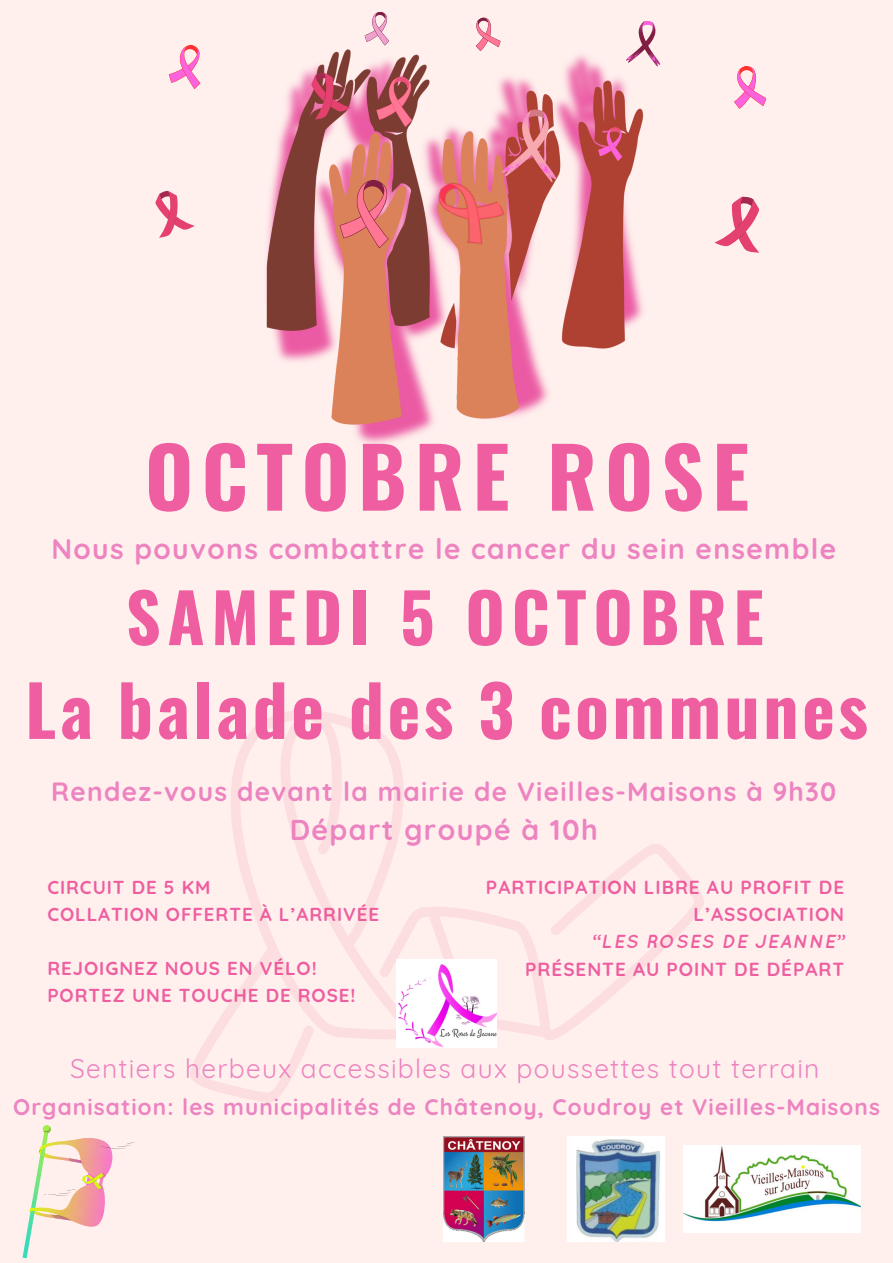
<style>
.page{position:relative;width:893px;height:1263px;background:#fff0ed}
.page>*{position:absolute;margin:0;border:0;box-sizing:border-box;transform-origin:0 0}
.t1{font:700 82.5px "Oswald";letter-spacing:.1em;color:#ee5ea0}
.t2{font:700 69.82px "Oswald";letter-spacing:.05em;color:#ee5ea0}
.t3{font:700 67.5px "Oswald";letter-spacing:.1em;color:#ee5ea0}
.t4{font:700 28.58px "Quicksand";letter-spacing:.05em;color:#ed83c0}
.t5{font:700 28.2px "Quicksand";letter-spacing:.05em;color:#ed83c0}
.t6{font:26.33px "Quicksand";letter-spacing:.05em;color:#ed83c0}
.t7{font:700 26.33px "Quicksand";letter-spacing:.05em;color:#ed83c0}
.t8{font:700 22.58px "Quicksand";letter-spacing:.05em;color:#ed83c0}
.t9{font:700 18.9px/27px "Quicksand";letter-spacing:.05em;color:#ee5ea0;text-align:right}
.t10{font:italic 700 18.9px "Quicksand";letter-spacing:.05em;color:#ee5ea0}
.t11{font:700 18.75px "Quicksand";letter-spacing:.05em;color:#ee5ea0}
</style>
<div class="page">
<img style="left:683px;top:1145px;width:177px;height:88px">
<img style="left:567px;top:1137px;width:97px;height:104px">
<img style="left:444px;top:1137px;width:81px;height:104px">
<svg style="left:231px;top:710px;width:148px;height:329px"></svg>
<svg style="left:273px;top:713px;width:131px;height:323px"></svg>
<svg style="left:303px;top:710px;width:39px;height:145px"></svg>
<svg style="left:190px;top:948px;width:124px;height:154px"></svg>
<svg style="left:379px;top:843px;width:325px;height:198px"></svg>
<svg style="left:428px;top:910px;width:122px;height:128px"></svg>
<img style="left:397px;top:959px;width:99px;height:89px">
<img style="left:266px;top:49px;width:378px;height:396px">
<svg style="left:598px;top:127px;width:24px;height:34px"></svg>
<svg style="left:376px;top:77px;width:36px;height:50px;background:#b85662"></svg>
<svg style="left:169px;top:45px;width:31px;height:44px"></svg>
<img style="left:431px;top:166px;width:81px;height:84px">
<svg style="left:339px;top:180px;width:49px;height:68px;background:#df766d"></svg>
<svg style="left:311px;top:72px;width:40px;height:47px;background:#b44f60"></svg>
<svg style="left:155px;top:190px;width:40px;height:48px"></svg>
<svg style="left:714px;top:196px;width:46px;height:57px"></svg>
<svg style="left:501px;top:107px;width:64px;height:76px;background:#d57580"></svg>
<svg style="left:734px;top:66px;width:33px;height:43px"></svg>
<svg style="left:465px;top:17px;width:38px;height:39px"></svg>
<svg style="left:364px;top:12px;width:25px;height:34px"></svg>
<svg style="left:625px;top:20px;width:36px;height:47px"></svg>
<svg style="left:23px;top:1125px;width:112px;height:133px"></svg>
<p class="t1" style="left:145px;top:412px;width:605px">OCTOBRE ROSE</p>
<p class="t5" style="left:51px;top:531px;width:786px">Nous pouvons combattre le cancer du sein ensemble</p>
<h1 class="t3" style="left:126px;top:564px;width:639px">SAMEDI 5 OCTOBRE</h1>
<h3 class="t2" style="left:25px;top:656px;width:844px">La balade des 3 communes</h3>
<h4 class="t7" style="left:51px;top:774px;width:787px">Rendez-vous devant la mairie de Vieilles-Maisons à 9h30</h4>
<h2 class="t4" style="left:290px;top:811px;width:309px">Départ groupé à 10h</h2>
<p class="t11" style="left:47px;top:875px;width:164px">CIRCUIT DE 5 KM</p>
<p class="t11" style="left:47px;top:902px;width:333px">COLLATION OFFERTE À L’ARRIVÉE</p>
<p class="t11" style="left:47px;top:956px;width:271px">REJOIGNEZ NOUS EN VÉLO!</p>
<p class="t11" style="left:47px;top:983px;width:310px">PORTEZ UNE TOUCHE DE ROSE!</p>
<p class="t9" style="left:486px;top:873px;width:360px">PARTICIPATION LIBRE AU PROFIT DE<br>L’ASSOCIATION</p>
<p class="t10" style="left:592px;top:930px;width:253px">“LES ROSES DE JEANNE”</p>
<p class="t9" style="left:525px;top:955px;width:320px">PRÉSENTE AU POINT DE DÉPART</p>
<p class="t6" style="left:70px;top:1051px;width:751px">Sentiers herbeux accessibles aux poussettes tout terrain</p>
<p class="t8" style="left:13px;top:1092px;width:868px">Organisation: les municipalités de Châtenoy, Coudroy et Vieilles-Maisons</p>
</div>
